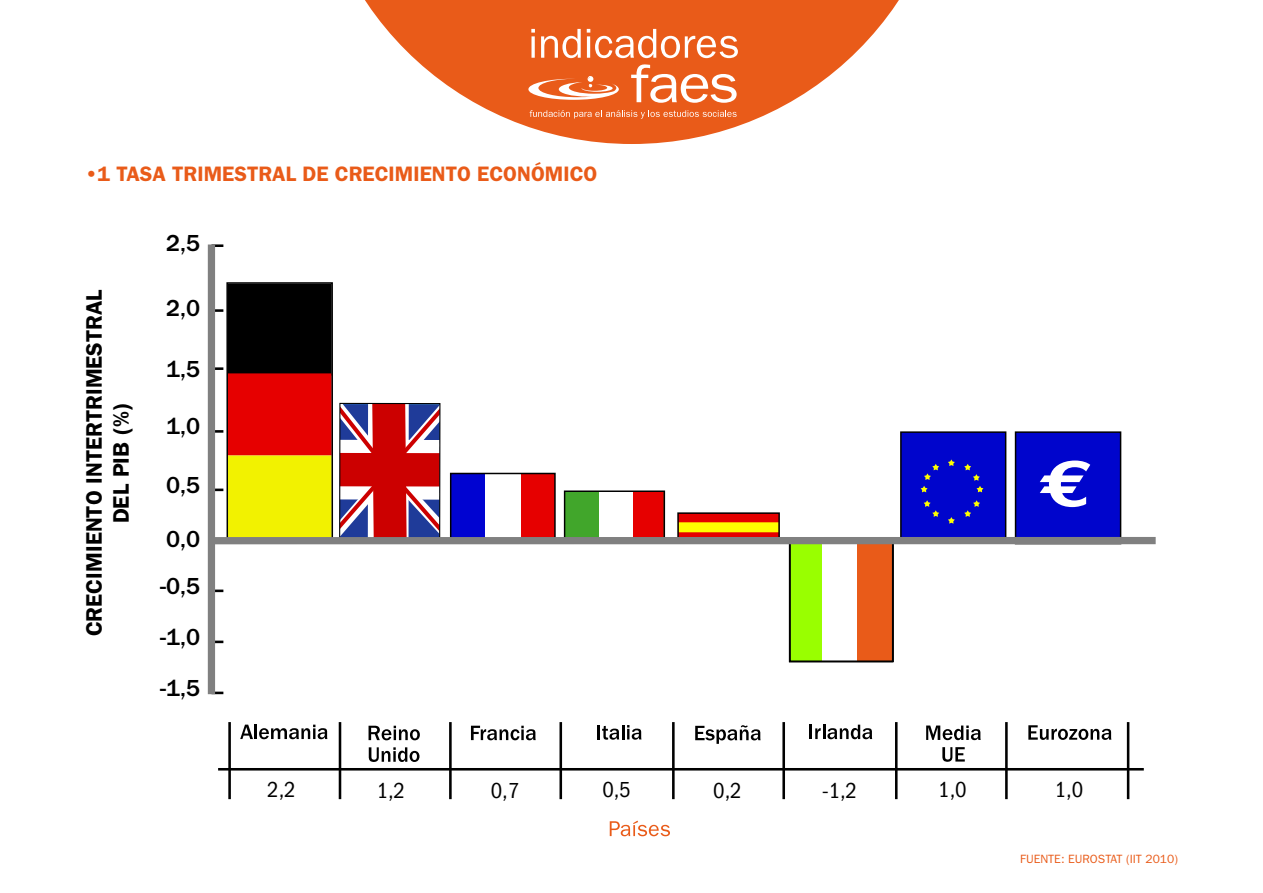
<style>
.page{position:relative;width:1263px;height:893px;background:#fff}
.page>*{position:absolute;margin:0;border:0;box-sizing:border-box;transform-origin:0 0}
.t1{font:500 24px/51px "Franklin Gothic";color:#000;text-align:justify}
.t2{font:600 22.5px/27px "Franklin Gothic";color:#000;text-align:center}
.t3{font:condensed 22.5px "Franklin Gothic";color:#000}
.t4{font:600 21px "Franklin Gothic";color:#e95b19}
.t5{font:12px "Franklin Gothic";color:#e95b19}
</style>
<div class="page">
<div style="left:1015px;top:431px;width:106px;height:113px;background:#0005cc;border:2px solid #000"></div>
<div style="left:451px;top:474px;width:34px;height:67px;background:#0003d1"></div>
<div style="left:521px;top:474px;width:33px;height:67px;background:#e60000"></div>
<div style="left:450px;top:473px;width:106px;height:70px;border:2px solid #000"></div>
<svg style="left:471px;top:726px;width:65px;height:14px"></svg>
<svg style="left:365px;top:0;width:534px;height:144px;fill:#e95b19"></svg>
<svg style="left:531px;top:36px;width:4px;height:22px"></svg>
<svg style="left:531px;top:29px;width:4px;height:4px"></svg>
<svg style="left:541px;top:29px;width:40px;height:29px"></svg>
<svg style="left:587px;top:29px;width:151px;height:29px"></svg>
<svg style="left:631px;top:64px;width:106px;height:39px"></svg>
<svg style="left:528px;top:76px;width:91px;height:24px"></svg>
<svg style="left:530px;top:110px;width:207px;height:9px;background:#ed7a45"></svg>
<svg style="left:610px;top:821px;width:60px;height:15px"></svg>
<hr style="left:228px;top:722px;width:3px;height:77px;background:#000">
<hr style="left:339px;top:722px;width:2px;height:77px;background:#000">
<hr style="left:449px;top:722px;width:3px;height:77px;background:#000">
<hr style="left:559px;top:722px;width:3px;height:77px;background:#000">
<hr style="left:672px;top:722px;width:3px;height:77px;background:#000">
<hr style="left:782px;top:722px;width:3px;height:77px;background:#000">
<hr style="left:895px;top:722px;width:2px;height:77px;background:#000">
<hr style="left:1005px;top:722px;width:3px;height:77px;background:#000">
<hr style="left:218px;top:768px;width:926px;height:2px;background:#000">
<hr style="left:1127px;top:722px;width:2px;height:77px;background:#000">
<div style="left:678px;top:513px;width:101px;height:30px;background:#e60000"></div>
<div style="left:678px;top:522px;width:101px;height:10px;background:#ff0"></div>
<div style="left:677px;top:512px;width:103px;height:31px;border:2px solid #000"></div>
<svg style="left:695px;top:725px;width:66px;height:19px"></svg>
<div style="left:565px;top:492px;width:99px;height:48px;background:#41a62b"></div>
<div style="left:631px;top:492px;width:33px;height:48px;background:#e60000"></div>
<div style="left:599px;top:492px;width:33px;height:48px;background:#fff"></div>
<div style="left:564px;top:490px;width:101px;height:51px;border:2px solid #000"></div>
<hr style="left:597px;top:725px;width:3px;height:14px;background:#000">
<svg style="left:602px;top:725px;width:39px;height:15px"></svg>
<svg style="left:942px;top:747px;width:23px;height:15px"></svg>
<svg style="left:926px;top:725px;width:55px;height:15px"></svg>
<svg style="left:1028px;top:725px;width:83px;height:15px"></svg>
<div style="left:227px;top:284px;width:105px;height:91px;background:#000"></div>
<div style="left:227px;top:373px;width:105px;height:82px;background:#e60000"></div>
<div style="left:227px;top:455px;width:105px;height:83px;background:#f2f200"></div>
<div style="left:226px;top:282px;width:107px;height:257px;border:2px solid #000"></div>
<svg style="left:240px;top:725px;width:87px;height:14px"></svg>
<svg style="left:788px;top:544px;width:106px;height:119px"></svg>
<svg style="left:810px;top:725px;width:62px;height:14px"></svg>
<div style="left:900px;top:431px;width:106px;height:110px;background:#0005cc;border:2px solid #000"></div>
<svg style="left:215px;top:244px;width:8px;height:3px"></svg>
<svg style="left:215px;top:489px;width:8px;height:2px"></svg>
<svg style="left:215px;top:590px;width:8px;height:2px"></svg>
<svg style="left:215px;top:641px;width:8px;height:2px"></svg>
<svg style="left:215px;top:692px;width:8px;height:2px"></svg>
<svg style="left:215px;top:430px;width:8px;height:3px"></svg>
<svg style="left:215px;top:367px;width:8px;height:3px"></svg>
<svg style="left:215px;top:309px;width:8px;height:3px"></svg>
<svg style="left:1040px;top:460px;width:50px;height:47px"></svg>
<div style="left:208px;top:244px;width:7px;height:450px;background:#808080"></div>
<svg style="left:948px;top:517px;width:7px;height:7px"></svg>
<svg style="left:948px;top:459px;width:7px;height:7px"></svg>
<svg style="left:964px;top:500px;width:16px;height:17px"></svg>
<svg style="left:924px;top:500px;width:15px;height:17px"></svg>
<svg style="left:921px;top:486px;width:6px;height:6px"></svg>
<svg style="left:964px;top:464px;width:19px;height:28px"></svg>
<svg style="left:924px;top:464px;width:15px;height:16px"></svg>
<svg style="left:369px;top:747px;width:50px;height:15px"></svg>
<svg style="left:368px;top:726px;width:52px;height:14px"></svg>
<svg style="left:340px;top:402px;width:98px;height:135px"></svg>
<div style="left:340px;top:453px;width:100px;height:34px;background:#c00"></div>
<div style="left:339px;top:403px;width:101px;height:141px;border:1px solid #000"></div>
<div style="left:215px;top:537px;width:941px;height:7px;background:#808080"></div>
<p class="t4" style="left:85px;top:162px;width:514px">•1 TASA TRIMESTRAL DE CRECIMIENTO ECONÓMICO</p>
<p class="t2" style="left:81px;top:636px;width:348px;rotate:-90deg">CRECIMIENTO INTERTRIMESTRAL<br>DEL PIB (%)</p>
<p class="t1" style="left:166px;top:218px;width:36px">2,5</p>
<p class="t1" style="left:166px;top:283px;width:36px">2,0</p>
<p class="t1" style="left:166px;top:343px;width:36px">1,5</p>
<p class="t1" style="left:166px;top:401px;width:36px">1,0</p>
<p class="t1" style="left:166px;top:460px;width:36px">0,5</p>
<p class="t1" style="left:166px;top:514px;width:36px">0,0</p>
<p class="t1" style="left:160px;top:561px;width:41px">-0,5 -1,0 -1,5</p>
<p class="t3" style="left:267px;top:776px;width:30px">2,2</p>
<p class="t3" style="left:602px;top:777px;width:30px">0,5</p>
<p class="t3" style="left:713px;top:778px;width:30px">0,2</p>
<p class="t3" style="left:822px;top:777px;width:36px">-1,2</p>
<p class="t3" style="left:938px;top:777px;width:30px">1,0</p>
<p class="t3" style="left:1055px;top:777px;width:30px">1,0</p>
<p class="t3" style="left:491px;top:777px;width:30px">0,7</p>
<p class="t3" style="left:377px;top:778px;width:30px">1,2</p>
<p class="t5" style="left:1020px;top:852px;width:159px">FUENTE: EUROSTAT (IIT 2010)</p>
</div>
